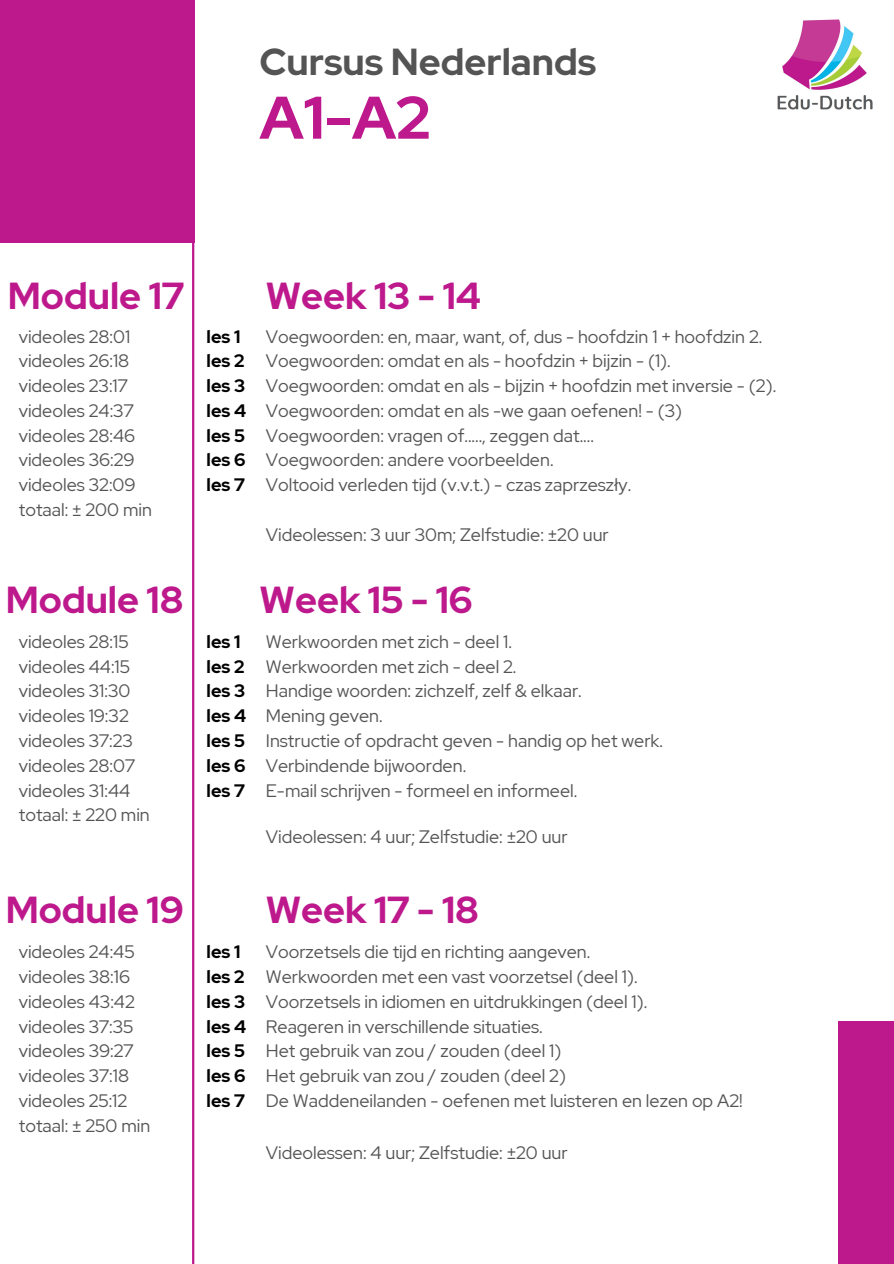
<style>
.page{position:relative;width:894px;height:1264px;background:#fff}
.page>*{position:absolute;margin:0;border:0;box-sizing:border-box;transform-origin:0 0}
.t1{font:700 60px "Red Hat Display";color:#bd198c}
.t2{font:700 37.5px "Red Hat Display";color:#bd198c}
.t3{font:700 37.5px "Red Hat Display";color:#545454}
.t4{font:18px/24.8px "Red Hat Display";color:#545454}
.t5{font:700 18px/24.8px "Red Hat Display";color:#000}
</style>
<div class="page">
<div style="left:0;top:0;width:194px;height:242px;background:#bd198c"></div>
<div style="left:837px;top:1021px;width:56px;height:242px;background:#bd198c"></div>
<hr style="left:192px;top:242px;width:2px;height:1021px;background:#bd198c">
<img style="left:777px;top:19px;width:96px;height:91px">
<p class="t3" style="left:259px;top:37px;width:338px">Cursus Nederlands</p>
<h2 class="t1" style="left:259px;top:78px;width:172px">A1-A2</h2>
<h2 class="t2" style="left:8px;top:271px;width:178px">Module 17</h2>
<p class="t4" style="left:19px;top:324px;width:113px">videoles 28:01</p>
<p class="t4" style="left:19px;top:348px;width:112px">videoles 26:18</p>
<p class="t4" style="left:19px;top:373px;width:110px">videoles 23:17</p>
<p class="t4" style="left:19px;top:398px;width:116px">videoles 24:37</p>
<p class="t4" style="left:19px;top:423px;width:118px">videoles 28:46</p>
<h2 class="t4" style="left:19px;top:447px;width:117px">videoles 36:29</h2>
<h3 class="t4" style="left:19px;top:472px;width:118px">videoles 32:09</h3>
<p class="t4" style="left:19px;top:497px;width:135px">totaal: ± 200 min</p>
<p class="t2" style="left:6px;top:574px;width:179px">Module 18</p>
<p class="t4" style="left:19px;top:629px;width:111px">videoles 28:15</p>
<p class="t4" style="left:19px;top:654px;width:113px">videoles 44:15</p>
<p class="t4" style="left:19px;top:678px;width:113px">videoles 31:30</p>
<p class="t4" style="left:19px;top:703px;width:111px">videoles 19:32</p>
<p class="t4" style="left:19px;top:728px;width:116px">videoles 37:23</p>
<p class="t4" style="left:19px;top:753px;width:118px">videoles 28:07</p>
<p class="t4" style="left:19px;top:777px;width:113px">videoles 31:44</p>
<h3 class="t4" style="left:19px;top:802px;width:132px">totaal: ± 220 min</h3>
<p class="t2" style="left:6px;top:884px;width:179px">Module 19</p>
<h2 class="t4" style="left:19px;top:939px;width:133px">videoles 24:45 videoles 38:16 videoles 43:42 videoles 37:35 videoles 39:27 videoles 37:18 videoles 25:12 totaal: ± 250 min</h2>
<p class="t5" style="left:206px;top:324px;width:41px">les 1 les 2 les 3 les 4 les 5 les 6 les 7</p>
<p class="t2" style="left:266px;top:271px;width:216px">Week 13 - 14</p>
<p class="t4" style="left:266px;top:324px;width:498px">Voegwoorden: en, maar, want, of, dus - hoofdzin 1 + hoofdzin 2.</p>
<p class="t4" style="left:266px;top:348px;width:406px">Voegwoorden: omdat en als - hoofdzin + bijzin - (1).</p>
<p class="t4" style="left:266px;top:373px;width:511px">Voegwoorden: omdat en als - bijzin + hoofdzin met inversie - (2).</p>
<p class="t4" style="left:266px;top:398px;width:417px">Voegwoorden: omdat en als -we gaan oefenen! - (3)</p>
<p class="t4" style="left:266px;top:423px;width:329px">Voegwoorden: vragen of....., zeggen dat....</p>
<h2 class="t4" style="left:266px;top:447px;width:289px">Voegwoorden: andere voorbeelden.</h2>
<p class="t4" style="left:266px;top:472px;width:367px">Voltooid verleden tijd (v.v.t.) - czas zaprzeszły.</p>
<p class="t4" style="left:266px;top:522px;width:344px">Videolessen: 3 uur 30m; Zelfstudie: ±20 uur</p>
<p class="t5" style="left:206px;top:629px;width:41px">les 1 les 2 les 3 les 4 les 5 les 6 les 7</p>
<p class="t2" style="left:259px;top:574px;width:215px">Week 15 - 16</p>
<p class="t4" style="left:266px;top:629px;width:247px">Werkwoorden met zich - deel 1.</p>
<p class="t4" style="left:266px;top:654px;width:252px">Werkwoorden met zich - deel 2.</p>
<p class="t4" style="left:266px;top:678px;width:317px">Handige woorden: zichzelf, zelf &amp; elkaar.</p>
<p class="t4" style="left:266px;top:703px;width:118px">Mening geven.</p>
<p class="t4" style="left:266px;top:728px;width:398px">Instructie of opdracht geven - handig op het werk.</p>
<p class="t4" style="left:266px;top:753px;width:202px">Verbindende bijwoorden.</p>
<p class="t4" style="left:266px;top:777px;width:313px">E-mail schrijven - formeel en informeel.</p>
<p class="t4" style="left:266px;top:824px;width:303px">Videolessen: 4 uur; Zelfstudie: ±20 uur</p>
<p class="t2" style="left:266px;top:884px;width:214px">Week 17 - 18</p>
<p class="t5" style="left:206px;top:939px;width:41px">les 1 les 2 les 3 les 4 les 5 les 6 les 7</p>
<h2 class="t4" style="left:266px;top:939px;width:326px">Voorzetsels die tijd en richting aangeven.</h2>
<h1 class="t4" style="left:266px;top:964px;width:373px">Werkwoorden met een vast voorzetsel (deel 1).</h1>
<p class="t4" style="left:266px;top:989px;width:383px">Voorzetsels in idiomen en uitdrukkingen (deel 1).</p>
<h3 class="t4" style="left:266px;top:1013px;width:278px">Reageren in verschillende situaties.</h3>
<h2 class="t4" style="left:266px;top:1038px;width:297px">Het gebruik van zou / zouden (deel 1)</h2>
<p class="t4" style="left:266px;top:1063px;width:301px">Het gebruik van zou / zouden (deel 2)</p>
<p class="t4" style="left:266px;top:1088px;width:478px">De Waddeneilanden - oefenen met luisteren en lezen op A2!</p>
<p class="t4" style="left:266px;top:1140px;width:303px">Videolessen: 4 uur; Zelfstudie: ±20 uur</p>
</div>
